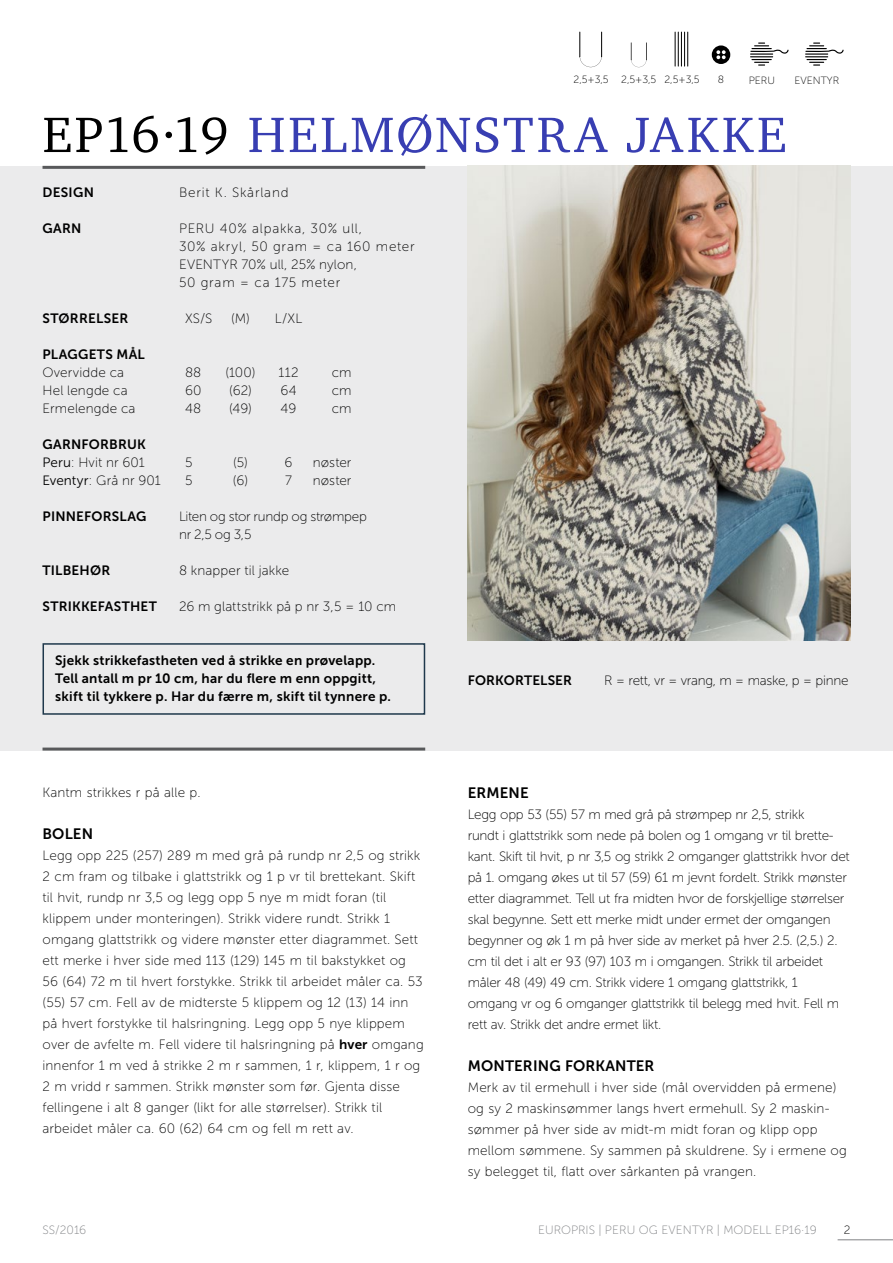
<style>
.page{position:relative;width:893px;height:1263px;background:#fff}
.page>*{position:absolute;margin:0;border:0;box-sizing:border-box;transform-origin:0 0}
.t1{font:51px "Charter";letter-spacing:.055em;color:#383eb2}
.Innhold_-_Venstresti{font:15px "Museo Sans 700";letter-spacing:.01em;color:#000}
.Innhold_-_Venstresti-2{font:13.5px/21px "Museo Sans 100";letter-spacing:.01em;color:#000}
.Innhold_-_Venstresti-3{font:13.5px/21px "Museo Sans 100";letter-spacing:-.02em;color:#000}
.t2{font:13.5px "Museo Sans 700";letter-spacing:.015em;color:#000}
.Innhold_-_Venstresti-4{font:13.5px "Museo Sans 100";letter-spacing:.06em;color:#000}
.Innhold_-_Venstresti-5{font:13.5px "Museo Sans 100";letter-spacing:.055em;color:#000}
.t3{font:12px "Museo Sans 100";color:#808285}
.t4{font:12px "Museo Sans 100";color:#000}
.t5{font:10.5px "Museo Sans 100";color:#000}
.s1{color:#000}
.s2{font-family:"Museo Sans 300"}
.s3{font-family:"Museo Sans 700"}
</style>
<div class="page">
<hr style="left:838px;top:1239px;width:55px;height:1px;background:#808285">
<svg style="left:750px;top:43px;width:39px;height:23px"></svg>
<svg style="left:805px;top:43px;width:39px;height:23px"></svg>
<svg style="left:631px;top:42px;width:16px;height:25px"></svg>
<svg style="left:579px;top:32px;width:23px;height:35px"></svg>
<hr style="left:675px;top:32px;width:1px;height:35px;background:#000">
<hr style="left:678px;top:32px;width:1px;height:35px;background:#000">
<hr style="left:681px;top:32px;width:1px;height:35px;background:#000">
<hr style="left:684px;top:32px;width:1px;height:35px;background:#000">
<hr style="left:687px;top:32px;width:1px;height:35px;background:#000">
<div style="left:0;top:166px;width:893px;height:584px;background:#ebebec"></div>
<hr style="left:43px;top:166px;width:382px;height:3px;background:#58595b">
<hr style="left:43px;top:747px;width:382px;height:3px;background:#58595b">
<div style="left:43px;top:643px;width:382px;height:72px;border:2px solid #1e384b"></div>
<img style="left:468px;top:166px;width:382px;height:475px">
<div style="left:712px;top:45px;width:18px;height:19px;background:#000;border-radius:50%"></div>
<svg style="left:716px;top:50px;width:10px;height:9px"></svg>
<p class="t5" style="left:718px;top:74px;width:8px">8</p>
<p class="t5" style="left:573px;top:74px;width:37px">2,5+3,5</p>
<p class="t5" style="left:621px;top:74px;width:37px">2,5+3,5</p>
<p class="t5" style="left:664px;top:74px;width:37px">2,5+3,5</p>
<p class="t5" style="left:749px;top:74px;width:28px">PERU</p>
<p class="t5" style="left:794px;top:74px;width:46px">EVENTYR</p>
<p class="t1" style="left:43px;top:91px;width:745px"><span class="s1">EP16·19</span> HELMØNSTRA JAKKE</p>
<p class="t2" style="left:43px;top:185px;width:53px">DESIGN</p>
<p class="Innhold_-_Venstresti-4" style="left:179px;top:185px;width:111px">Berit K. Skårland</p>
<p class="t2" style="left:43px;top:221px;width:40px">GARN</p>
<p class="Innhold_-_Venstresti-5" style="left:179px;top:221px;width:185px">PERU 40% alpakka, 30% ull,</p>
<p class="Innhold_-_Venstresti-4" style="left:179px;top:239px;width:237px">30% akryl, 50 gram = ca 160 meter</p>
<p class="Innhold_-_Venstresti-2" style="left:179px;top:256px;width:179px;line-height:18px">EVENTYR 70% ull, 25% nylon,<br>50 gram = ca 175 meter</p>
<p class="t2" style="left:43px;top:311px;width:87px">STØRRELSER</p>
<p class="Innhold_-_Venstresti-2" style="left:185px;top:308px;width:29px">XS/S</p>
<p class="Innhold_-_Venstresti-2" style="left:231px;top:308px;width:73px">(M) L/XL</p>
<p class="t2" style="left:43px;top:347px;width:104px">PLAGGETS MÅL</p>
<p class="Innhold_-_Venstresti-2" style="left:43px;top:362px;width:83px">Overvidde ca</p>
<p class="Innhold_-_Venstresti-2" style="left:185px;top:362px;width:18px">88</p>
<p class="Innhold_-_Venstresti-2" style="left:225px;top:362px;width:32px">(100)</p>
<p class="Innhold_-_Venstresti-2" style="left:278px;top:362px;width:22px">112</p>
<p class="Innhold_-_Venstresti-2" style="left:332px;top:362px;width:21px">cm</p>
<p class="Innhold_-_Venstresti-2" style="left:43px;top:380px;width:87px">Hel lengde ca</p>
<p class="Innhold_-_Venstresti-2" style="left:185px;top:380px;width:18px">60</p>
<p class="Innhold_-_Venstresti-2" style="left:229px;top:380px;width:69px">(62) 64</p>
<p class="Innhold_-_Venstresti-2" style="left:332px;top:380px;width:21px">cm</p>
<p class="Innhold_-_Venstresti-2" style="left:43px;top:398px;width:95px">Ermelengde ca</p>
<p class="Innhold_-_Venstresti-2" style="left:185px;top:398px;width:18px">48</p>
<p class="Innhold_-_Venstresti-2" style="left:229px;top:398px;width:69px">(49) 49</p>
<p class="Innhold_-_Venstresti-2" style="left:332px;top:398px;width:21px">cm</p>
<p class="t2" style="left:43px;top:437px;width:105px">GARNFORBRUK</p>
<p class="Innhold_-_Venstresti-2" style="left:43px;top:452px;width:104px"><span class="s2">Peru</span>: Hvit nr 601</p>
<p class="Innhold_-_Venstresti-2" style="left:185px;top:452px;width:9px">5</p>
<p class="Innhold_-_Venstresti-2" style="left:233px;top:452px;width:16px">(5)</p>
<p class="Innhold_-_Venstresti-2" style="left:285px;top:452px;width:9px">6</p>
<p class="Innhold_-_Venstresti-2" style="left:313px;top:452px;width:40px">nøster</p>
<p class="Innhold_-_Venstresti-2" style="left:43px;top:470px;width:120px"><span class="s2">Eventyr</span>: Grå nr 901</p>
<p class="Innhold_-_Venstresti-2" style="left:185px;top:470px;width:9px">5</p>
<p class="Innhold_-_Venstresti-2" style="left:233px;top:470px;width:17px">(6)</p>
<p class="Innhold_-_Venstresti-2" style="left:285px;top:470px;width:8px">7</p>
<p class="Innhold_-_Venstresti-2" style="left:313px;top:470px;width:40px">nøster</p>
<p class="t2" style="left:43px;top:509px;width:105px">PINNEFORSLAG</p>
<p class="Innhold_-_Venstresti-3" style="left:179px;top:508px;width:189px;line-height:18px">Liten og stor rundp og strømpep nr 2,5 og 3,5</p>
<p class="t2" style="left:43px;top:563px;width:69px">TILBEHØR</p>
<p class="Innhold_-_Venstresti-2" style="left:179px;top:560px;width:112px">8 knapper til jakke</p>
<p class="t2" style="left:43px;top:599px;width:116px">STRIKKEFASTHET</p>
<p class="Innhold_-_Venstresti-2" style="left:179px;top:596px;width:219px">26 m glattstrikk på p nr 3,5 = 10 cm</p>
<p class="t2" style="left:55px;top:653px;width:322px">Sjekk strikkefastheten ved å strikke en prøvelapp.</p>
<p class="t2" style="left:55px;top:671px;width:322px">Tell antall m pr 10 cm, har du flere m enn oppgitt,</p>
<p class="t2" style="left:55px;top:689px;width:337px">skift til tykkere p. Har du færre m, skift til tynnere p.</p>
<p class="Innhold_-_Venstresti-2" style="left:43px;top:782px;width:160px">Kantm strikkes r på alle p.</p>
<p class="Innhold_-_Venstresti" style="left:43px;top:825px;width:52px">BOLEN</p>
<p class="Innhold_-_Venstresti-2" style="left:43px;top:845px;width:383px">Legg opp 225 (257) 289 m med grå på rundp nr 2,5 og strikk 2 cm fram og tilbake i glattstrikk og 1 p vr til brettekant. Skift til hvit, rundp nr 3,5 og legg opp 5 nye m midt foran (til klippem under monteringen). Strikk videre rundt. Strikk 1 omgang glattstrikk og videre mønster etter diagrammet. Sett ett merke i hver side med 113 (129) 145 m til bakstykket og 56 (64) 72 m til hvert forstykke. Strikk til arbeidet måler ca. 53 (55) 57 cm. Fell av de midterste 5 klippem og 12 (13) 14 inn på hvert forstykke til halsringning. Legg opp 5 nye klippem over de avfelte m. Fell videre til halsringning på <span class="s3">hver</span> omgang innenfor 1 m ved å strikke 2 m r sammen, 1 r, klippem, 1 r og 2 m vridd r sammen. Strikk mønster som før. Gjenta disse fellingene i alt 8 ganger (likt for alle størrelser). Strikk til arbeidet måler ca. 60 (62) 64 cm og fell m rett av.</p>
<p class="t2" style="left:468px;top:673px;width:106px">FORKORTELSER</p>
<p class="Innhold_-_Venstresti-3" style="left:604px;top:670px;width:246px">R = rett, vr = vrang, m = maske, p = pinne</p>
<p class="Innhold_-_Venstresti" style="left:468px;top:784px;width:63px">ERMENE</p>
<p class="Innhold_-_Venstresti-3" style="left:468px;top:804px;width:338px">Legg opp 53 (55) 57 m med grå på strømpep nr 2,5, strikk</p>
<p class="Innhold_-_Venstresti-3" style="left:468px;top:825px;width:383px">rundt i glattstrikk som nede på bolen og 1 omgang vr til brette&shy;kant. Skift til hvit, p nr 3,5 og strikk 2 omganger glattstrikk hvor det på 1. omgang økes ut til 57 (59) 61 m jevnt fordelt. Strikk mønster etter diagrammet. Tell ut fra midten hvor de forskjellige størrelser skal begynne. Sett ett merke midt under ermet der omgangen begynner og øk 1 m på hver side av merket på hver 2.5. (2,5.) 2. cm til det i alt er 93 (97) 103 m i omgangen. Strikk til arbeidet måler 48 (49) 49 cm. Strikk videre 1 omgang glattstrikk, 1 omgang vr og 6 omganger glattstrikk til belegg med hvit. Fell m rett av. Strikk det andre ermet likt.</p>
<p class="Innhold_-_Venstresti" style="left:468px;top:1057px;width:188px">MONTERING FORKANTER</p>
<p class="Innhold_-_Venstresti-2" style="left:468px;top:1077px;width:381px">Merk av til ermehull i hver side (mål overvidden på ermene) og sy 2 maskinsømmer langs hvert ermehull. Sy 2 maskin&shy;sømmer på hver side av midt-m midt foran og klipp opp mellom sømmene. Sy sammen på skuldrene. Sy i ermene og sy belegget til, flatt over sårkanten på vrangen.</p>
<p class="t3" style="left:43px;top:1223px;width:45px">SS/2016</p>
<p class="t3" style="left:538px;top:1223px;width:280px">EUROPRIS | PERU OG EVENTYR | MODELL EP16∙19</p>
<p class="t4" style="left:844px;top:1223px;width:8px">2</p>
</div>
